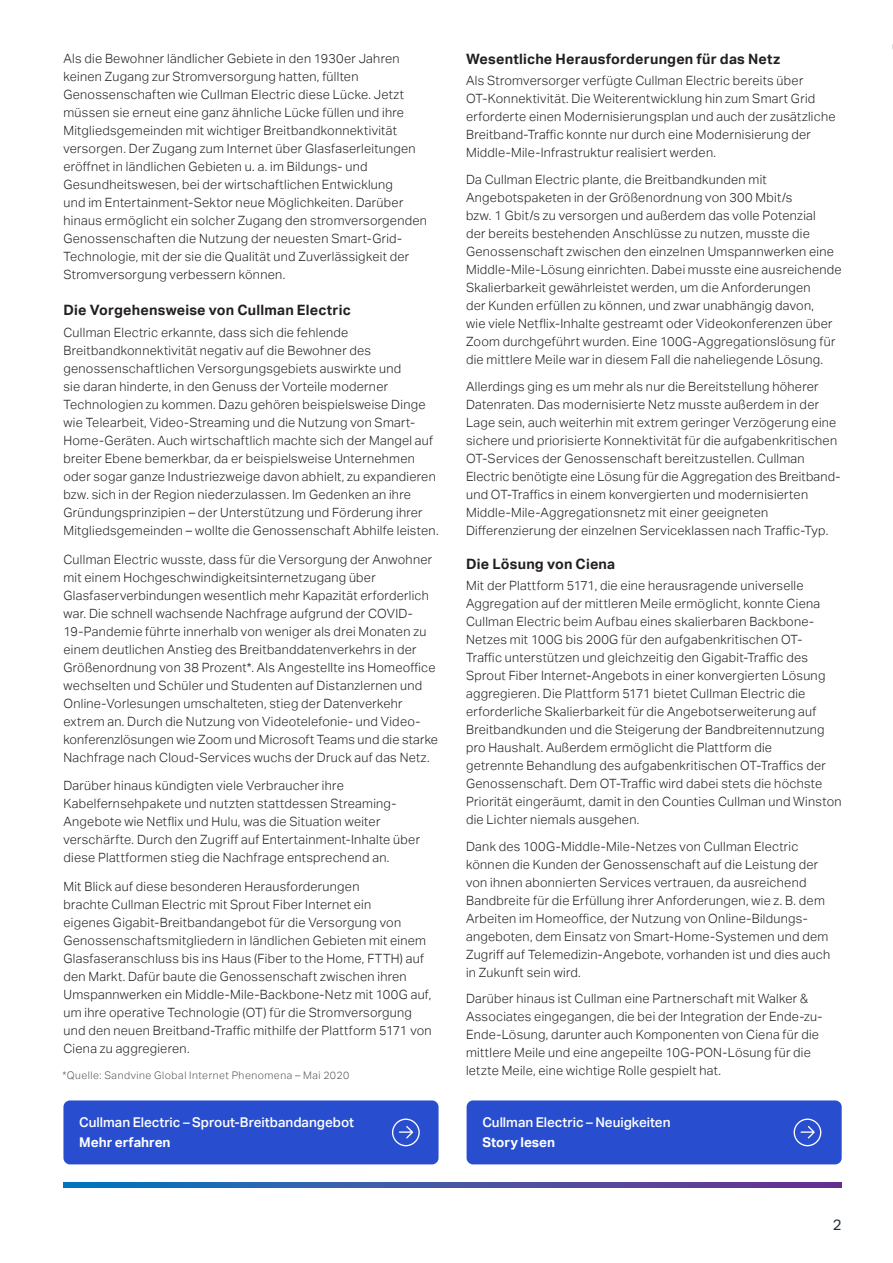
<style>
.page{position:relative;width:893px;height:1263px;background:#fff}
.page>*{position:absolute;margin:0;border:0;box-sizing:border-box;transform-origin:0 0}
.t1{font:15px "Aktiv Grotesk";color:#252f37}
.Headline_for_body_co{font:700 14.25px "Aktiv Grotesk";letter-spacing:.015em;color:#231f20}
.Body_Copy{font:500 13.5px/19.5px "Aktiv Grotesk";color:#fff}
.Body_Copy-2{font:300 12.75px/18px "Aktiv Grotesk";letter-spacing:.02em;color:#231f20}
.Figure_Caption{font:300 10.5px "Aktiv Grotesk";letter-spacing:.05em;color:#57585a}
.s1{font-weight:700}
</style>
<div class="page">
<svg style="left:63px;top:1182px;width:779px;height:5px;background:#3f55a5"></svg>
<div style="left:467px;top:1100px;width:375px;height:64px;background:#284ecf;border-radius:7px"></div>
<svg style="left:794px;top:1118px;width:27px;height:28px"></svg>
<div style="left:63px;top:1100px;width:376px;height:64px;background:#284ecf;border-radius:7px"></div>
<svg style="left:392px;top:1118px;width:28px;height:28px"></svg>
<p class="Body_Copy-2" style="left:63px;top:50px;width:365px">Als die Bewohner ländlicher Gebiete in den 1930er Jahren keinen Zugang zur Stromversorgung hatten, füllten Genossenschaften wie Cullman Electric diese Lücke. Jetzt müssen sie erneut eine ganz ähnliche Lücke füllen und ihre Mitgliedsgemeinden mit wichtiger Breitbandkonnektivität versorgen. Der Zugang zum Internet über Glasfaserleitungen eröffnet in ländlichen Gebieten u. a. im Bildungs- und Gesundheitswesen, bei der wirtschaftlichen Entwicklung<br>und im Entertainment-Sektor neue Möglichkeiten. Darüber hinaus ermöglicht ein solcher Zugang den stromversorgenden Genossenschaften die Nutzung der neuesten Smart-Grid-Technologie, mit der sie die Qualität und Zuverlässigkeit der Stromversorgung verbessern können.</p>
<p class="Headline_for_body_co" style="left:63px;top:302px;width:289px">Die Vorgehensweise von Cullman Electric</p>
<p class="Body_Copy-2" style="left:63px;top:323px;width:377px">Cullman Electric erkannte, dass sich die fehlende Breitbandkonnektivität negativ auf die Bewohner des genossenschaftlichen Versorgungsgebiets auswirkte und<br>sie daran hinderte, in den Genuss der Vorteile moderner Technologien zu kommen. Dazu gehören beispielsweise Dinge wie Telearbeit, Video-Streaming und die Nutzung von Smart-Home-Geräten. Auch wirtschaftlich machte sich der Mangel auf breiter Ebene bemerkbar, da er beispielsweise Unternehmen oder sogar ganze Industriezweige davon abhielt, zu expandieren bzw. sich in der Region niederzulassen. Im Gedenken an ihre Gründungsprinzipien – der Unterstützung und Förderung ihrer Mitgliedsgemeinden – wollte die Genossenschaft Abhilfe leisten.</p>
<p class="Body_Copy-2" style="left:63px;top:550px;width:376px">Cullman Electric wusste, dass für die Versorgung der Anwohner mit einem Hochgeschwindigkeitsinternetzugang über Glasfaserverbindungen wesentlich mehr Kapazität erforderlich war. Die schnell wachsende Nachfrage aufgrund der COVID-19-Pandemie führte innerhalb von weniger als drei Monaten zu einem deutlichen Anstieg des Breitbanddatenverkehrs in der Größenordnung von 38 Prozent*. Als Angestellte ins Homeoffice wechselten und Schüler und Studenten auf Distanzlernen und Online-Vorlesungen umschalteten, stieg der Datenverkehr extrem an. Durch die Nutzung von Videotelefonie- und Video&shy;konferenzlösungen wie Zoom und Microsoft Teams und die starke Nachfrage nach Cloud-Services wuchs der Druck auf das Netz.</p>
<p class="Body_Copy-2" style="left:63px;top:777px;width:358px">Darüber hinaus kündigten viele Verbraucher ihre Kabelfernsehpakete und nutzten stattdessen Streaming-Angebote wie Netflix und Hulu, was die Situation weiter verschärfte. Durch den Zugriff auf Entertainment-Inhalte über diese Plattformen stieg die Nachfrage entsprechend an.</p>
<p class="Body_Copy-2" style="left:63px;top:878px;width:370px">Mit Blick auf diese besonderen Herausforderungen<br>brachte Cullman Electric mit Sprout Fiber Internet ein<br>eigenes Gigabit-Breitbandangebot für die Versorgung von Genossenschaftsmitgliedern in ländlichen Gebieten mit einem Glasfaseranschluss bis ins Haus (Fiber to the Home, FTTH) auf den Markt. Dafür baute die Genossenschaft zwischen ihren Umspannwerken ein Middle-Mile-Backbone-Netz mit 100G auf, um ihre operative Technologie (OT) für die Stromversorgung und den neuen Breitband-Traffic mithilfe der Plattform 5171 von Ciena zu aggregieren.</p>
<p class="Figure_Caption" style="left:62px;top:1069px;width:288px">*Quelle: Sandvine Global Internet Phenomena – Mai 2020</p>
<p class="Body_Copy" style="left:79px;top:1113px;width:276px">Cullman Electric – Sprout-Breitbandangebot<br><span class="s1">Mehr erfahren</span></p>
<p class="Headline_for_body_co" style="left:466px;top:51px;width:316px">Wesentliche Herausforderungen für das Netz</p>
<p class="Body_Copy-2" style="left:466px;top:72px;width:371px">Als Stromversorger verfügte Cullman Electric bereits über OT-Konnektivität. Die Weiterentwicklung hin zum Smart Grid erforderte einen Modernisierungsplan und auch der zusätzliche Breitband-Traffic konnte nur durch eine Modernisierung der Middle-Mile-Infrastruktur realisiert werden.</p>
<p class="Body_Copy-2" style="left:466px;top:171px;width:377px">Da Cullman Electric plante, die Breitbandkunden mit Angebotspaketen in der Größenordnung von 300 Mbit/s<br>bzw. 1 Gbit/s zu versorgen und außerdem das volle Potenzial<br>der bereits bestehenden Anschlüsse zu nutzen, musste die Genossenschaft zwischen den einzelnen Umspannwerken eine Middle-Mile-Lösung einrichten. Dabei musste eine ausreichende Skalierbarkeit gewährleistet werden, um die Anforderungen<br>der Kunden erfüllen zu können, und zwar unabhängig davon,<br>wie viele Netflix-Inhalte gestreamt oder Videokonferenzen über Zoom durchgeführt wurden. Eine 100G-Aggregationslösung für die mittlere Meile war in diesem Fall die naheliegende Lösung.</p>
<p class="Body_Copy-2" style="left:466px;top:377px;width:376px">Allerdings ging es um mehr als nur die Bereitstellung höherer Datenraten. Das modernisierte Netz musste außerdem in der Lage sein, auch weiterhin mit extrem geringer Verzögerung eine sichere und priorisierte Konnektivität für die aufgabenkritischen OT-Services der Genossenschaft bereitzustellen. Cullman Electric benötigte eine Lösung für die Aggregation des Breitband&shy;und OT-Traffics in einem konvergierten und modernisierten Middle-Mile-Aggregationsnetz mit einer geeigneten Differenzierung der einzelnen Serviceklassen nach Traffic-Typ.</p>
<p class="Headline_for_body_co" style="left:466px;top:556px;width:151px">Die Lösung von Ciena</p>
<p class="Body_Copy-2" style="left:466px;top:577px;width:377px">Mit der Plattform 5171, die eine herausragende universelle Aggregation auf der mittleren Meile ermöglicht, konnte Ciena Cullman Electric beim Aufbau eines skalierbaren Backbone-Netzes mit 100G bis 200G für den aufgabenkritischen OT-<br>Traffic unterstützen und gleichzeitig den Gigabit-Traffic des Sprout Fiber Internet-Angebots in einer konvergierten Lösung aggregieren. Die Plattform 5171 bietet Cullman Electric die erforderliche Skalierbarkeit für die Angebotserweiterung auf Breitbandkunden und die Steigerung der Bandbreitennutzung pro Haushalt. Außerdem ermöglicht die Plattform die<br>getrennte Behandlung des aufgabenkritischen OT-Traffics der Genossenschaft. Dem OT-Traffic wird dabei stets die höchste Priorität eingeräumt, damit in den Counties Cullman und Winston die Lichter niemals ausgehen.</p>
<p class="Body_Copy-2" style="left:466px;top:837px;width:366px">Dank des 100G-Middle-Mile-Netzes von Cullman Electric können die Kunden der Genossenschaft auf die Leistung der von ihnen abonnierten Services vertrauen, da ausreichend Bandbreite für die Erfüllung ihrer Anforderungen, wie z. B. dem Arbeiten im Homeoffice, der Nutzung von Online-Bildungs&shy;angeboten, dem Einsatz von Smart-Home-Systemen und dem Zugriff auf Telemedizin-Angebote, vorhanden ist und dies auch in Zukunft sein wird.</p>
<p class="Body_Copy-2" style="left:466px;top:990px;width:358px">Darüber hinaus ist Cullman eine Partnerschaft mit Walker &amp; Associates eingegangen, die bei der Integration der Ende-zu-Ende-Lösung, darunter auch Komponenten von Ciena für die mittlere Meile und eine angepeilte 10G-PON-Lösung für die letzte Meile, eine wichtige Rolle gespielt hat.</p>
<p class="Body_Copy" style="left:482px;top:1113px;width:190px">Cullman Electric – Neuigkeiten<br><span class="s1">Story lesen</span></p>
<p class="t1" style="left:833px;top:1216px;width:10px">2</p>
</div>
